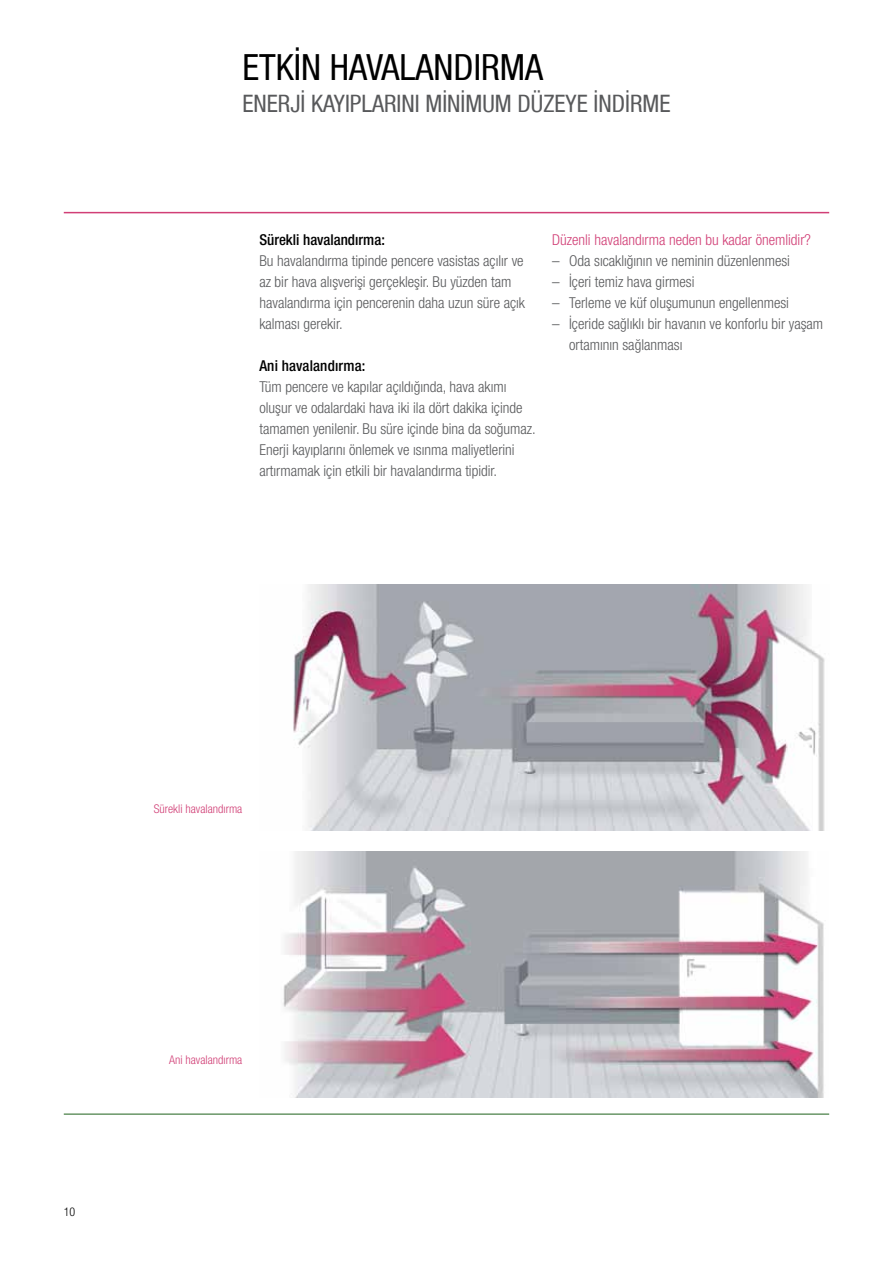
<style>
.page{position:relative;width:893px;height:1263px;background:#fff}
.page>*{position:absolute;margin:0;border:0;box-sizing:border-box;transform-origin:0 0}
.t1{font:condensed 36px "Helvetica Neue LT Com";color:#000}
.t2{font:condensed 24px "Helvetica Neue LT Com";color:#58595b}
.t3{font:300 condensed 15px/21px "Helvetica Neue LT Com";color:#58595b}
.t4{font:300 condensed 15px "Helvetica Neue LT Com";color:#d13f76}
.t5{font:500 condensed 15px "Helvetica Neue LT Com";color:#000}
.t6{font:300 condensed 12px "Helvetica Neue LT Com";color:#d13f76}
.t7{font:300 condensed 12px "Helvetica Neue LT Com";color:#000}
</style>
<div class="page">
<img style="left:293px;top:584px;width:532px;height:247px">
<img style="left:283px;top:851px;width:541px;height:247px">
<hr style="left:64px;top:212px;width:765px;height:1px;background:#d13f76">
<hr style="left:64px;top:1113px;width:765px;height:2px;background:#699667">
<h1 class="t1" style="left:242px;top:46px;width:302px">ETKIN HAVALANDIRMA</h1>
<h2 class="t2" style="left:242px;top:89px;width:428px">ENERJI KAYIPLARINI MINIMUM DÜZEYE INDIRME</h2>
<p class="t5" style="left:259px;top:230px;width:127px">Sürekli havalandırma:</p>
<p class="t3" style="left:259px;top:250px;width:267px">Bu havalandırma tipinde pencere vasistas açılır ve az bir hava alışverişi gerçekleşir. Bu yüzden tam havalandırma için pencerenin daha uzun süre açık kalması gerekir.</p>
<p class="t5" style="left:259px;top:356px;width:108px">Ani havalandırma:</p>
<p class="t3" style="left:259px;top:376px;width:278px">Tüm pencere ve kapılar açıldığında, hava akımı oluşur ve odalardaki hava iki ila dört dakika içinde tamamen yenilenir. Bu süre içinde bina da soğumaz.<br>Enerji kayıplarını önlemek ve ısınma maliyetlerini artırmamak için etkili bir havalandırma tipidir.</p>
<p class="t4" style="left:552px;top:231px;width:260px">Düzenli havalandırma neden bu kadar önemlidir?</p>
<p class="t3" style="left:552px;top:250px;width:239px">– Oda sıcaklığının ve neminin düzenlenmesi</p>
<p class="t3" style="left:552px;top:271px;width:144px">– İçeri temiz hava girmesi</p>
<p class="t3" style="left:552px;top:292px;width:238px">– Terleme ve küf oluşumunun engellenmesi</p>
<p class="t3" style="left:569px;top:313px;width:256px;text-indent:-17px">– İçeride sağlıklı bir havanın ve konforlu bir yaşam ortamının sağlanması</p>
<p class="t6" style="left:154px;top:802px;width:90px">Sürekli havalandırma</p>
<p class="t7" style="left:64px;top:1205px;width:13px">10</p>
<p class="t6" style="left:169px;top:1053px;width:75px">Ani havalandırma</p>
</div>
